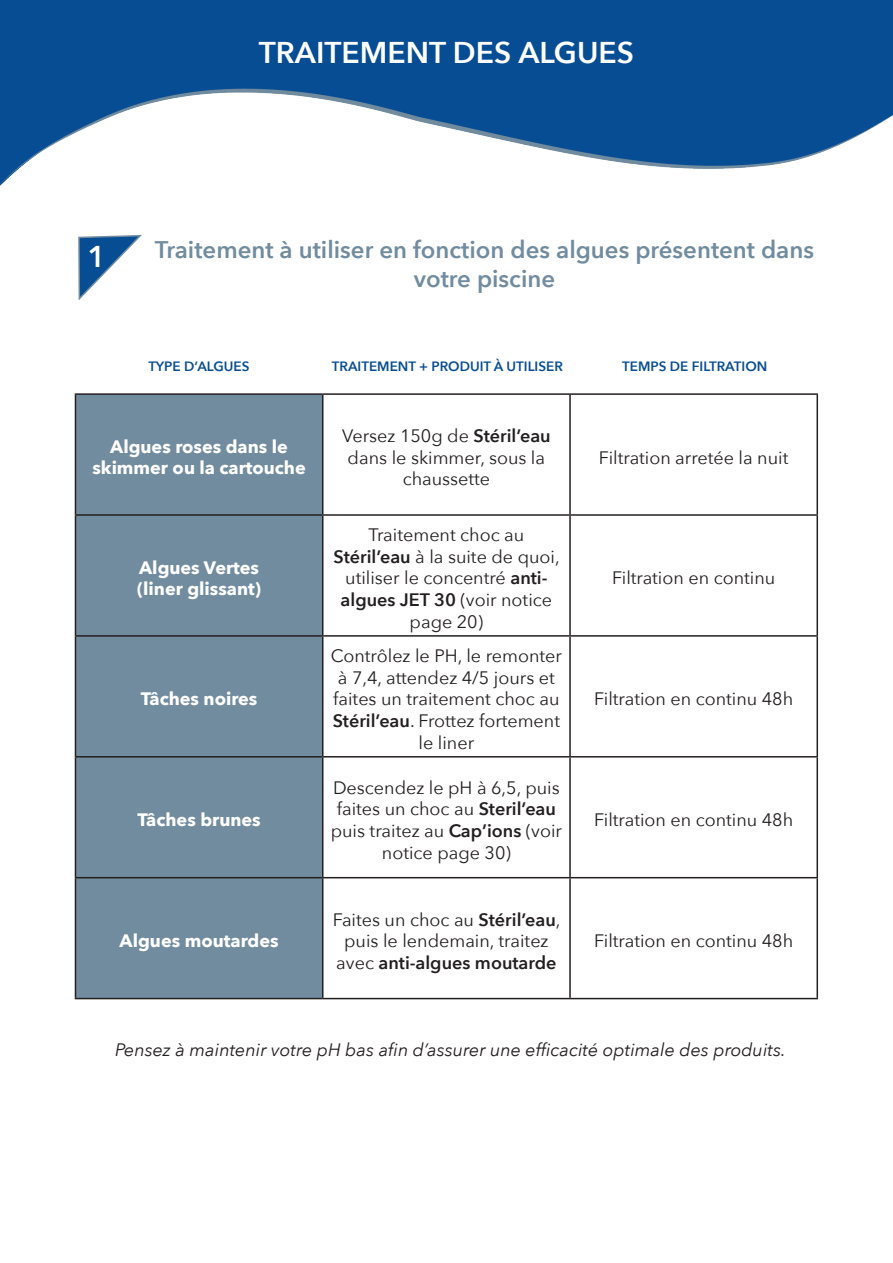
<style>
.page{position:relative;width:893px;height:1263px;background:#fff}
.page>*{position:absolute;margin:0;border:0;box-sizing:border-box;transform-origin:0 0}
.t1{font:600 30px "Avenir Next";color:#fff}
.t2{font:600 24px/28.8px "Avenir Next";color:#718c9f;text-align:center}
.t3{font:18px/21.6px "Avenir Next";color:#231f20;text-align:center}
.t4{font:700 18px/21.6px "Avenir Next";color:#fff;text-align:center}
.t5{font:italic 18px "Avenir Next";color:#231f20}
.t6{font:600 13.5px "Avenir Next";color:#074d93}
.s1{font-weight:600}
</style>
<div class="page">
<div style="left:76px;top:395px;width:246px;height:603px;background:#718c9f"></div>
<hr style="left:75px;top:393px;width:248px;height:2px;background:#231f20">
<hr style="left:75px;top:395px;width:1px;height:119px;background:#231f20">
<hr style="left:323px;top:393px;width:247px;height:2px;background:#231f20">
<hr style="left:322px;top:395px;width:1px;height:119px;background:#231f20">
<hr style="left:570px;top:393px;width:248px;height:2px;background:#231f20">
<hr style="left:569px;top:395px;width:2px;height:119px;background:#231f20">
<hr style="left:816px;top:395px;width:2px;height:119px;background:#231f20">
<hr style="left:75px;top:514px;width:248px;height:2px;background:#231f20">
<hr style="left:75px;top:516px;width:1px;height:119px;background:#231f20">
<hr style="left:323px;top:514px;width:247px;height:2px;background:#231f20">
<hr style="left:322px;top:516px;width:1px;height:119px;background:#231f20">
<hr style="left:570px;top:514px;width:248px;height:2px;background:#231f20">
<hr style="left:569px;top:516px;width:2px;height:119px;background:#231f20">
<hr style="left:816px;top:516px;width:2px;height:119px;background:#231f20">
<hr style="left:75px;top:635px;width:248px;height:2px;background:#231f20">
<hr style="left:75px;top:637px;width:1px;height:119px;background:#231f20">
<hr style="left:323px;top:635px;width:247px;height:2px;background:#231f20">
<hr style="left:322px;top:637px;width:1px;height:119px;background:#231f20">
<hr style="left:570px;top:635px;width:248px;height:2px;background:#231f20">
<hr style="left:569px;top:637px;width:2px;height:119px;background:#231f20">
<hr style="left:816px;top:637px;width:2px;height:119px;background:#231f20">
<hr style="left:75px;top:756px;width:248px;height:1px;background:#231f20">
<hr style="left:75px;top:757px;width:1px;height:120px;background:#231f20">
<hr style="left:323px;top:756px;width:247px;height:1px;background:#231f20">
<hr style="left:322px;top:757px;width:1px;height:120px;background:#231f20">
<hr style="left:570px;top:756px;width:248px;height:1px;background:#231f20">
<hr style="left:569px;top:757px;width:2px;height:120px;background:#231f20">
<hr style="left:816px;top:757px;width:2px;height:120px;background:#231f20">
<hr style="left:75px;top:877px;width:248px;height:1px;background:#231f20">
<hr style="left:75px;top:878px;width:1px;height:120px;background:#231f20">
<hr style="left:323px;top:877px;width:247px;height:1px;background:#231f20">
<hr style="left:322px;top:878px;width:1px;height:120px;background:#231f20">
<hr style="left:570px;top:877px;width:248px;height:1px;background:#231f20">
<hr style="left:569px;top:878px;width:2px;height:120px;background:#231f20">
<hr style="left:816px;top:878px;width:2px;height:120px;background:#231f20">
<hr style="left:75px;top:998px;width:248px;height:1px;background:#231f20">
<hr style="left:323px;top:998px;width:247px;height:1px;background:#231f20">
<hr style="left:570px;top:998px;width:248px;height:1px;background:#231f20">
<img style="left:0;top:0;width:892px;height:186px">
<svg style="left:78px;top:235px;width:64px;height:65px"></svg>
<p class="t1" style="left:259px;top:27px;width:377px">TRAITEMENT DES ALGUES</p>
<p class="t1" style="left:88px;top:231px;width:20px">1</p>
<p class="t2" style="left:155px;top:234px;width:661px">Traitement à utiliser en fonction des algues présentent dans votre piscine</p>
<p class="t6" style="left:148px;top:354px;width:103px">TYPE D’ALGUES</p>
<p class="t6" style="left:332px;top:354px;width:233px">TRAITEMENT + PRODUIT À UTILISER</p>
<p class="t6" style="left:622px;top:354px;width:147px">TEMPS DE FILTRATION</p>
<p class="t4" style="left:92px;top:435px;width:215px">Algues roses dans le skimmer ou la cartouche</p>
<p class="t3" style="left:342px;top:424px;width:210px">Versez 150g de <span class="s1">Stéril’eau </span>dans le skimmer, sous la chaussette</p>
<p class="t4" style="left:139px;top:556px;width:121px">Algues Vertes</p>
<p class="t4" style="left:137px;top:578px;width:125px">(liner glissant)</p>
<p class="t4" style="left:141px;top:688px;width:118px">Tâches noires</p>
<p class="t4" style="left:138px;top:809px;width:125px">Tâches brunes</p>
<p class="t4" style="left:120px;top:930px;width:160px">Algues moutardes</p>
<p class="t3" style="left:333px;top:523px;width:228px">Traitement choc au<br><span class="s1">Stéril’eau</span> à la suite de quoi, utiliser le concentré <span class="s1">anti&shy;algues JET 30</span> (voir notice page 20)</p>
<p class="t3" style="left:331px;top:644px;width:233px">Contrôlez le PH, le remonter à 7,4, attendez 4/5 jours et faites un traitement choc au<br><span class="s1">Stéril’eau</span>. Frottez fortement le liner</p>
<p class="t3" style="left:331px;top:776px;width:233px">Descendez le pH à 6,5, puis faites un choc au <span class="s1">Steril’eau </span>puis traitez au <span class="s1">Cap’ions</span> (voir notice page 30)</p>
<p class="t3" style="left:333px;top:908px;width:229px">Faites un choc au <span class="s1">Stéril’eau</span>, puis le lendemain, traitez avec <span class="s1">anti-algues moutarde</span></p>
<p class="t3" style="left:599px;top:446px;width:191px">Filtration arretée la nuit</p>
<p class="t3" style="left:612px;top:567px;width:165px">Filtration en continu</p>
<p class="t3" style="left:594px;top:687px;width:201px">Filtration en continu 48h</p>
<p class="t3" style="left:594px;top:808px;width:201px">Filtration en continu 48h</p>
<p class="t3" style="left:594px;top:929px;width:201px">Filtration en continu 48h</p>
<p class="t5" style="left:115px;top:1034px;width:672px">Pensez à maintenir votre pH bas afin d’assurer une efficacité optimale des produits.</p>
</div>
